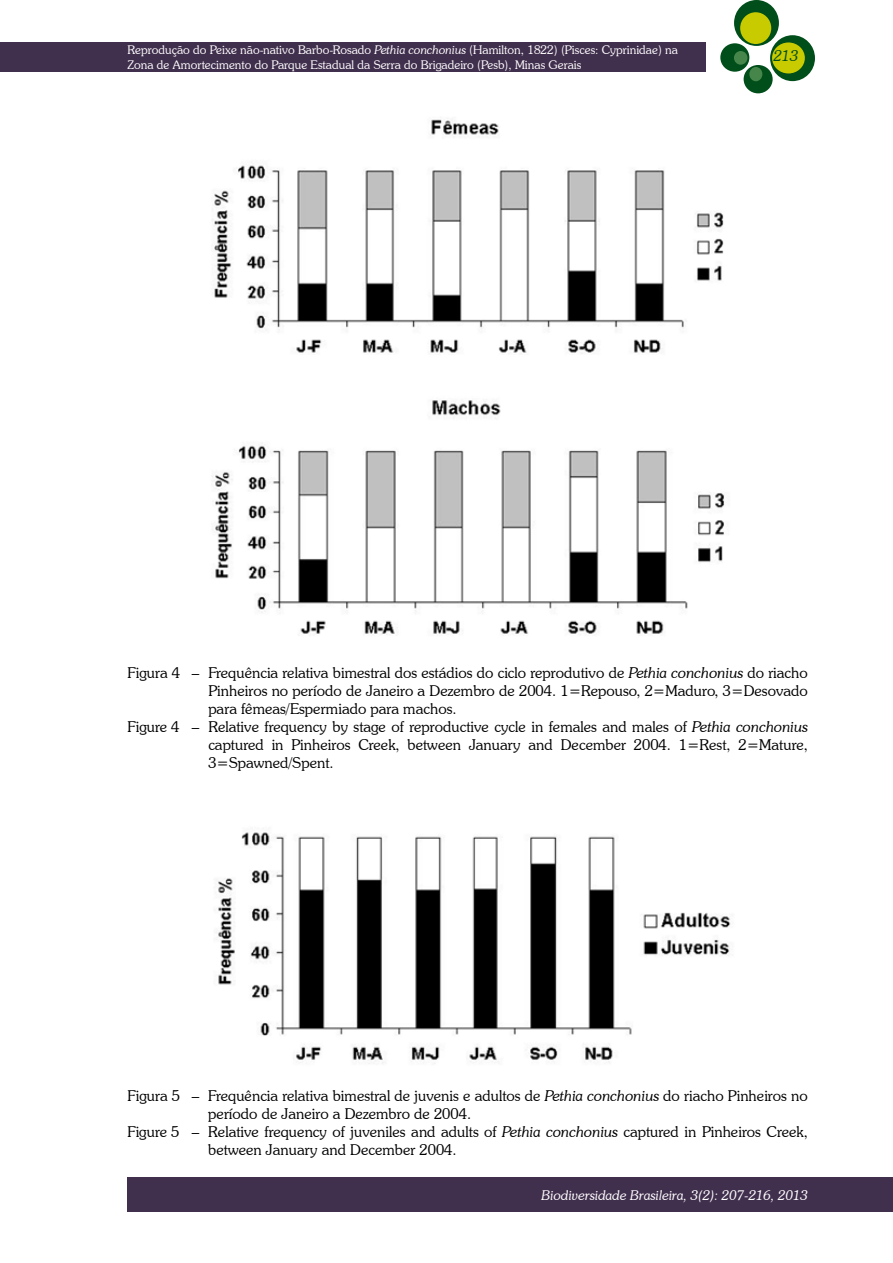
<style>
.page{position:relative;width:893px;height:1263px;background:#fff}
.page>*{position:absolute;margin:0;border:0;box-sizing:border-box;transform-origin:0 0}
.t1{font:300 15px "Souvenir IT Cby BT";color:#000}
.t2{font:italic 300 15px "Souvenir IT Cby BT";color:#004e1a}
.t3{font:italic 300 13.5px "Souvenir IT Cby BT";color:#fff}
.t4{font:300 12px/14.4px "Souvenir IT Cby BT";color:#fff}
.s1{font-style:italic}
</style>
<div class="page">
<div style="left:0;top:43px;width:705px;height:29px;background:#412f4e"></div>
<div style="left:734px;top:0;width:45px;height:46px;background:#004e1a;border-radius:50%"></div>
<div style="left:770px;top:35px;width:45px;height:46px;background:#004e1a;border-radius:50%"></div>
<div style="left:720px;top:43px;width:29px;height:29px;background:#004e1a;border-radius:50%"></div>
<div style="left:744px;top:65px;width:29px;height:28px;background:#004e1a;border-radius:50%"></div>
<div style="left:740px;top:12px;width:31px;height:32px;background:#c8cb00;border-radius:50%"></div>
<div style="left:772px;top:42px;width:33px;height:31px;background:#c8cb00;border-radius:50%"></div>
<div style="left:734px;top:51px;width:13px;height:14px;background:#47864a;border-radius:50%"></div>
<div style="left:749px;top:67px;width:13px;height:14px;background:#47864a;border-radius:50%"></div>
<div style="left:128px;top:1178px;width:765px;height:34px;background:#412f4e"></div>
<img style="left:212px;top:119px;width:513px;height:516px">
<img style="left:216px;top:832px;width:515px;height:232px">
<p class="t4" style="left:128px;top:43px;width:552px">Reprodução do Peixe não-nativo Barbo-Rosado <span class="s1">Pethia conchonius</span> (Hamilton, 1822) (Pisces: Cyprinidae) na<br>Zona de Amortecimento do Parque Estadual da Serra do Brigadeiro (Pesb), Minas Gerais</p>
<p class="t2" style="left:774px;top:46px;width:26px">213</p>
<p class="t1" style="left:128px;top:663px;width:682px">Figura 4 – Frequência relativa bimestral dos estádios do ciclo reprodutivo de <span class="s1">Pethia conchonius</span> do riacho</p>
<p class="t1" style="left:208px;top:681px;width:601px">Pinheiros no período de Janeiro a Dezembro de 2004. 1=Repouso, 2=Maduro, 3=Desovado</p>
<p class="t1" style="left:208px;top:699px;width:250px">para fêmeas/Espermiado para machos.</p>
<p class="t1" style="left:128px;top:717px;width:682px">Figure 4 – Relative frequency by stage of reproductive cycle in females and males of <span class="s1">Pethia conchonius</span></p>
<p class="t1" style="left:208px;top:735px;width:601px">captured in Pinheiros Creek, between January and December 2004. 1=Rest, 2=Mature,</p>
<p class="t1" style="left:208px;top:753px;width:127px">3=Spawned/Spent.</p>
<p class="t1" style="left:128px;top:1086px;width:682px">Figura 5 – Frequência relativa bimestral de juvenis e adultos de <span class="s1">Pethia conchonius</span> do riacho Pinheiros no</p>
<p class="t1" style="left:208px;top:1104px;width:264px">período de Janeiro a Dezembro de 2004.</p>
<p class="t1" style="left:128px;top:1122px;width:682px">Figure 5 – Relative frequency of juveniles and adults of <span class="s1">Pethia conchonius</span> captured in Pinheiros Creek,</p>
<p class="t1" style="left:208px;top:1140px;width:250px">between January and December 2004.</p>
<p class="t3" style="left:541px;top:1187px;width:268px">Biodiversidade Brasileira, 3(2): 207-216, 2013</p>
</div>
